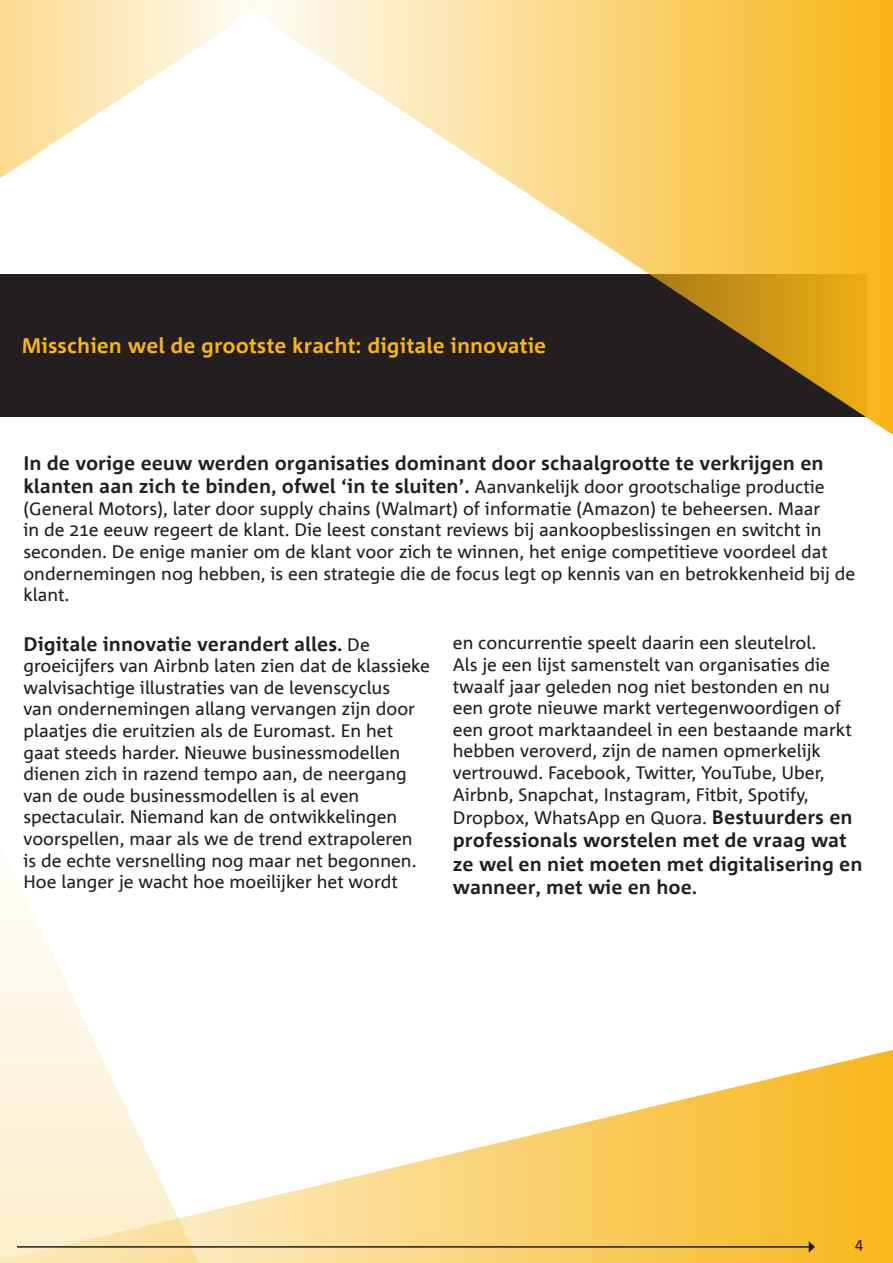
<style>
.page{position:relative;width:893px;height:1263px;background:#fff}
.page>*{position:absolute;margin:0;border:0;box-sizing:border-box;transform-origin:0 0}
.t1{font:700 21px "Corpid Office";color:#f8b413}
.t2{font:700 19.5px/23.4px "Corpid Office";color:#231f20}
.t3{font:18px/21.6px "Corpid Office";color:#231f20}
.t4{font:15px "Corpid Office";color:#231f20}
.s1{font-weight:400;font-size:18px}
.s2{font-weight:700;font-size:19.5px}
</style>
<div class="page">
<svg style="left:213px;top:1050px;width:680px;height:213px"></svg>
<svg style="left:0;top:888px;width:213px;height:375px"></svg>
<hr style="left:17px;top:1246px;width:792px;height:2px;background:#231f20">
<svg style="left:809px;top:1241px;width:6px;height:12px"></svg>
<div style="left:0;top:274px;width:866px;height:142px;background:#231f20"></div>
<svg style="left:0;top:0;width:234px;height:179px"></svg>
<svg style="left:234px;top:0;width:659px;height:435px"></svg>
<p class="t1" style="left:22px;top:334px;width:526px">Misschien wel de grootste kracht: digitale innovatie</p>
<p class="t2" style="left:23px;top:452px;width:803px">In de vorige eeuw werden organisaties dominant door schaalgrootte te verkrijgen en klanten aan zich te binden, ofwel ‘in te sluiten’. <span class="s1">Aanvankelijk door grootschalige productie</span></p>
<p class="t3" style="left:23px;top:498px;width:833px">(General Motors), later door supply chains (Walmart) of informatie (Amazon) te beheersen. Maar<br>in de 21e eeuw regeert de klant. Die leest constant reviews bij aankoopbeslissingen en switcht in seconden. De enige manier om de klant voor zich te winnen, het enige competitieve voordeel dat ondernemingen nog hebben, is een strategie die de focus legt op kennis van en betrokkenheid bij de klant.</p>
<p class="t2" style="left:23px;top:633px;width:348px">Digitale innovatie verandert alles. <span class="s1">De</span></p>
<p class="t3" style="left:23px;top:656px;width:408px">groeicijfers van Airbnb laten zien dat de klassieke walvisachtige illustraties van de levenscyclus<br>van ondernemingen allang vervangen zijn door plaatjes die eruitzien als de Euromast. En het gaat steeds harder. Nieuwe businessmodellen dienen zich in razend tempo aan, de neergang van de oude businessmodellen is al even spectaculair. Niemand kan de ontwikkelingen voorspellen, maar als we de trend extrapoleren<br>is de echte versnelling nog maar net begonnen.<br>Hoe langer je wacht hoe moeilijker het wordt</p>
<p class="t3" style="left:453px;top:633px;width:400px">en concurrentie speelt daarin een sleutelrol.<br>Als je een lijst samenstelt van organisaties die twaalf jaar geleden nog niet bestonden en nu een grote nieuwe markt vertegenwoordigen of een groot marktaandeel in een bestaande markt hebben veroverd, zijn de namen opmerkelijk vertrouwd. Facebook, Twitter, YouTube, Uber, Airbnb, Snapchat, Instagram, Fitbit, Spotify,</p>
<p class="t3" style="left:453px;top:807px;width:401px">Dropbox, WhatsApp en Quora. <span class="s2">Bestuurders en</span></p>
<p class="t2" style="left:453px;top:830px;width:411px">professionals worstelen met de vraag wat ze wel en niet moeten met digitalisering en wanneer, met wie en hoe.</p>
<p class="t4" style="left:855px;top:1236px;width:10px">4</p>
</div>
